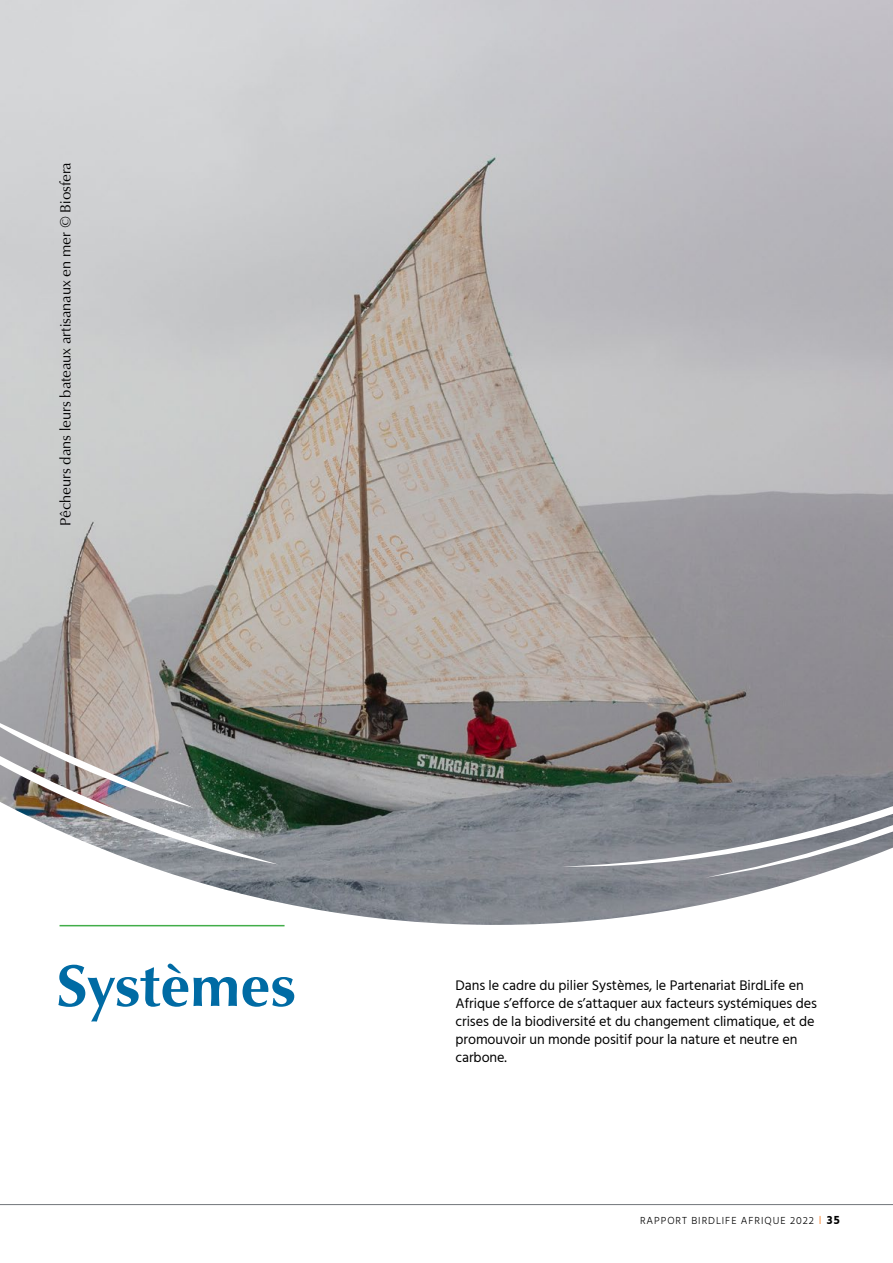
<style>
.page{position:relative;width:893px;height:1263px;background:#fff}
.page>*{position:absolute;margin:0;border:0;box-sizing:border-box;transform-origin:0 0}
.t1{font:700 60px "Classico URWTOT";color:#006ba4}
.t2{font:15px "Classico URWTOT";color:#000}
.t3{font:14.25px/18px "Hind Madurai";letter-spacing:-.005em;color:#000}
.t4{font:300 10.5px "Hind Madurai";letter-spacing:.09em;color:#000}
.s1{font-size:12px;color:#f47920}
.s2{font-weight:700;font-size:12px}
</style>
<div class="page">
<hr style="left:0;top:1204px;width:893px;height:1px;background:#71767a">
<img style="left:0;top:0;width:893px;height:927px">
<hr style="left:60px;top:925px;width:225px;height:1px;background:#41ad49">
<p class="t2" style="left:57px;top:526px;width:366px;rotate:-90deg">Pêcheurs dans leurs bateaux artisanaux en mer © Biosfera</p>
<h1 class="t1" style="left:56px;top:961px;width:242px">Systèmes</h1>
<p class="t3" style="left:455px;top:977px;width:363px">Dans le cadre du pilier Systèmes, le Partenariat BirdLife en Afrique s’efforce de s’attaquer aux facteurs systémiques des crises de la biodiversité et du changement climatique, et de promouvoir un monde positif pour la nature et neutre en carbone.</p>
<p class="t4" style="left:640px;top:1217px;width:201px">RAPPORT BIRDLIFE AFRIQUE 2022 <span class="s1">I</span> <span class="s2">35</span></p>
</div>
